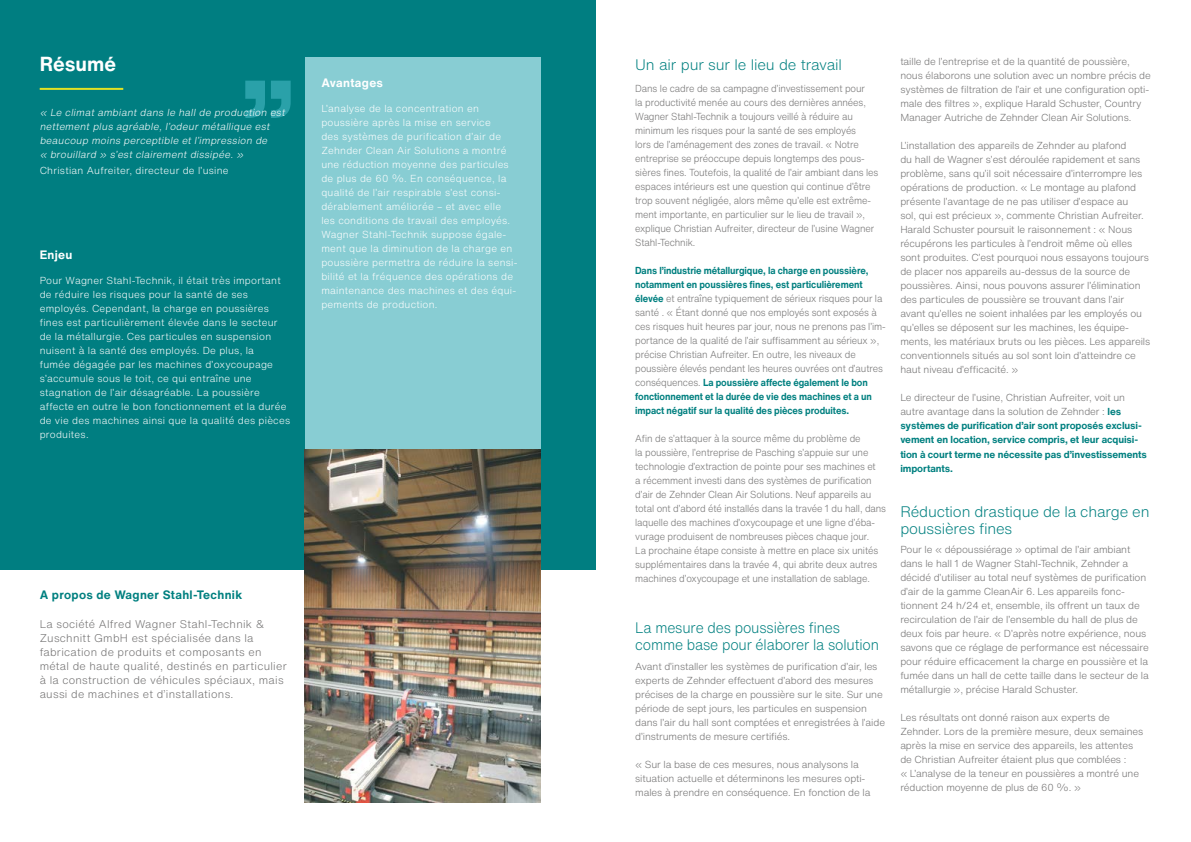
<style>
.page{position:relative;width:1191px;height:842px;background:#fff}
.page>*{position:absolute;margin:0;border:0;box-sizing:border-box;transform-origin:0 0}
.t1{font:700 20px "Helvetica Now Text";color:#fff}
.t2{font:300 15px/17px "Helvetica Now Text";letter-spacing:-.01em;color:#008080}
.t3{font:300 15px/17px "Helvetica Now Text";letter-spacing:-.01em;color:#008080;scale:.94 1}
.t4{font:700 12px "Helvetica Now Text";letter-spacing:.025em;color:#008080}
.t5{font:700 12px "Helvetica Now Text";letter-spacing:.025em;color:#fff}
.t6{font:300 11px/14px "Helvetica Now Text";letter-spacing:.025em;color:#706f6f}
.t7{font:300 10px/14px "Helvetica Now Text";letter-spacing:-.01em;color:#706f6f}
.t8{font:300 10px/14px "Helvetica Now Text";letter-spacing:-.01em;color:#706f6f;scale:.94 1}
.t9{font:300 10px/14px "Helvetica Now Text";letter-spacing:.025em;color:#fff}
.t10{font:700 10px/14px "Helvetica Now Text";letter-spacing:-.01em;color:#008080}
.t11{font:italic 300 10px/14px "Helvetica Now Text";color:#fff}
.s1{font-weight:700;color:#008080}
.s2{font-weight:300;color:#706f6f}
</style>
<div class="page">
<div style="left:0;top:0;width:595px;height:569px;background:#007e81"></div>
<div style="left:305px;top:57px;width:235px;height:444px;background:#88cdd3"></div>
<img style="left:305px;top:449px;width:235px;height:353px">
<hr style="left:40px;top:88px;width:83px;height:2px;background:#e2e224">
<svg style="left:245px;top:81px;width:46px;height:37px"></svg>
<h1 class="t1" style="left:40px;top:49px;width:78px">Résumé</h1>
<p class="t11" style="left:40px;top:106px;width:249px">« Le climat ambiant dans le hall de production est nettement plus agréable, l’odeur métallique est beaucoup moins perceptible et l’impression de<br>« brouillard » s’est clairement dissipée. »</p>
<p class="t9" style="left:40px;top:163px;width:190px">Christian Aufreiter, directeur de l’usine</p>
<p class="t5" style="left:40px;top:245px;width:34px">Enjeu</p>
<p class="t9" style="left:40px;top:273px;width:252px">Pour Wagner Stahl-Technik, il était très important de réduire les risques pour la santé de ses employés. Cependant, la charge en poussières fines est particulièrement élevée dans le secteur de la métallurgie. Ces particules en suspension nuisent à la santé des employés. De plus, la<br>fumée dégagée par les machines d’oxycoupage s’accumule sous le toit, ce qui entraîne une stagnation de l’air désagréable. La poussière affecte en outre le bon fonctionnement et la durée de vie des machines ainsi que la qualité des pièces produites.</p>
<p class="t5" style="left:321px;top:74px;width:63px">Avantages</p>
<p class="t9" style="left:321px;top:101px;width:198px">L’analyse de la concentration en poussière après la mise en service<br>des systèmes de purification d’air de Zehnder Clean Air Solutions a montré une réduction moyenne des particules de plus de 60 %. En conséquence, la qualité de l’air respirable s’est consi&shy;dérablement améliorée – et avec elle<br>les conditions de travail des employés.<br>Wagner Stahl-Technik suppose égale&shy;ment que la diminution de la charge en poussière permettra de réduire la sensi&shy;bilité et la fréquence des opérations de maintenance des machines et des équi&shy;pements de production.</p>
<p class="t4" style="left:40px;top:585px;width:204px">A propos de Wagner Stahl-Technik</p>
<p class="t6" style="left:40px;top:616px;width:248px">La société Alfred Wagner Stahl-Technik &amp; Zuschnitt GmbH est spécialisée dans la fabrication de produits et composants en métal de haute qualité, destinés en particulier à la construction de véhicules spéciaux, mais aussi de machines et d’installations.</p>
<h2 class="t2" style="left:635px;top:55px;width:208px">Un air pur sur le lieu de travail</h2>
<p class="t8" style="left:635px;top:81px;width:260px">Dans le cadre de sa campagne d’investissement pour<br>la productivité menée au cours des dernières années, Wagner Stahl-Technik a toujours veillé à réduire au minimum les risques pour la santé de ses employés<br>lors de l’aménagement des zones de travail. « Notre entreprise se préoccupe depuis longtemps des pous&shy;sières fines. Toutefois, la qualité de l’air ambiant dans les espaces intérieurs est une question qui continue d’être trop souvent négligée, alors même qu’elle est extrême&shy;ment importante, en particulier sur le lieu de travail », explique Christian Aufreiter, directeur de l’usine Wagner Stahl-Technik.</p>
<p class="t8" style="left:635px;top:263px;width:268px"><span class="s1">Dans l’industrie métallurgique, la charge en poussière, notamment en poussières fines, est particulièrement élevée</span> et entraîne typiquement de sérieux risques pour la santé . « Étant donné que nos employés sont exposés à ces risques huit heures par jour, nous ne prenons pas l’im&shy;portance de la qualité de l’air suffisamment au sérieux », précise Christian Aufreiter. En outre, les niveaux de poussière élevés pendant les heures ouvrées ont d’autres conséquences. <span class="s1">La poussière affecte également le bon fonctionnement et la durée de vie des machines et a un impact négatif sur la qualité des pièces produites.</span></p>
<p class="t8" style="left:635px;top:431px;width:268px">Afin de s’attaquer à la source même du problème de<br>la poussière, l’entreprise de Pasching s’appuie sur une technologie d’extraction de pointe pour ses machines et<br>a récemment investi dans des systèmes de purification d’air de Zehnder Clean Air Solutions. Neuf appareils au total ont d’abord été installés dans la travée 1 du hall, dans laquelle des machines d’oxycoupage et une ligne d’éba&shy;vurage produisent de nombreuses pièces chaque jour.<br>La prochaine étape consiste à mettre en place six unités supplémentaires dans la travée 4, qui abrite deux autres machines d’oxycoupage et une installation de sablage.</p>
<h2 class="t3" style="left:635px;top:619px;width:261px">La mesure des poussières fines comme base pour élaborer la solution</h2>
<p class="t7" style="left:635px;top:659px;width:251px">Avant d’installer les systèmes de purification d’air, les experts de Zehnder effectuent d’abord des mesures précises de la charge en poussière sur le site. Sur une période de sept jours, les particules en suspension dans l’air du hall sont comptées et enregistrées à l’aide d’instruments de mesure certifiés.</p>
<p class="t7" style="left:635px;top:757px;width:237px">« Sur la base de ces mesures, nous analysons la situation actuelle et déterminons les mesures opti&shy;males à prendre en conséquence. En fonction de la</p>
<p class="t7" style="left:900px;top:55px;width:252px">taille de l’entreprise et de la quantité de poussière, nous élaborons une solution avec un nombre précis de systèmes de filtration de l’air et une configuration opti&shy;male des filtres », explique Harald Schuster, Country Manager Autriche de Zehnder Clean Air Solutions.</p>
<p class="t7" style="left:900px;top:139px;width:251px">L’installation des appareils de Zehnder au plafond<br>du hall de Wagner s’est déroulée rapidement et sans problème, sans qu’il soit nécessaire d’interrompre les opérations de production. « Le montage au plafond présente l’avantage de ne pas utiliser d’espace au<br>sol, qui est précieux », commente Christian Aufreiter.<br>Harald Schuster poursuit le raisonnement : « Nous récupérons les particules à l’endroit même où elles sont produites. C’est pourquoi nous essayons toujours de placer nos appareils au-dessus de la source de poussières. Ainsi, nous pouvons assurer l’élimination des particules de poussière se trouvant dans l’air avant qu’elles ne soient inhalées par les employés ou qu’elles se déposent sur les machines, les équipe&shy;ments, les matériaux bruts ou les pièces. Les appareils conventionnels situés au sol sont loin d’atteindre ce haut niveau d’efficacité. »</p>
<p class="t10" style="left:900px;top:391px;width:248px"><span class="s2">Le directeur de l’usine, Christian Aufreiter, voit un autre avantage dans la solution de Zehnder :</span> les systèmes de purification d’air sont proposés exclusi&shy;vement en location, service compris, et leur acquisi&shy;tion à court terme ne nécessite pas d’investissements importants.</p>
<h2 class="t2" style="left:900px;top:502px;width:251px">Réduction drastique de la charge en poussières fines</h2>
<p class="t7" style="left:900px;top:542px;width:250px">Pour le « dépoussiérage » optimal de l’air ambiant dans le hall 1 de Wagner Stahl-Technik, Zehnder a décidé d’utiliser au total neuf systèmes de purification d’air de la gamme CleanAir 6. Les appareils fonc&shy;tionnent 24 h/24 et, ensemble, ils offrent un taux de recirculation de l’air de l’ensemble du hall de plus de deux fois par heure. « D’après notre expérience, nous savons que ce réglage de performance est nécessaire pour réduire efficacement la charge en poussière et la fumée dans un hall de cette taille dans le secteur de la métallurgie », précise Harald Schuster.</p>
<p class="t7" style="left:900px;top:710px;width:244px">Les résultats ont donné raison aux experts de Zehnder. Lors de la première mesure, deux semaines après la mise en service des appareils, les attentes de Christian Aufreiter étaient plus que comblées :<br>« L’analyse de la teneur en poussières a montré une réduction moyenne de plus de 60 %. »</p>
</div>
